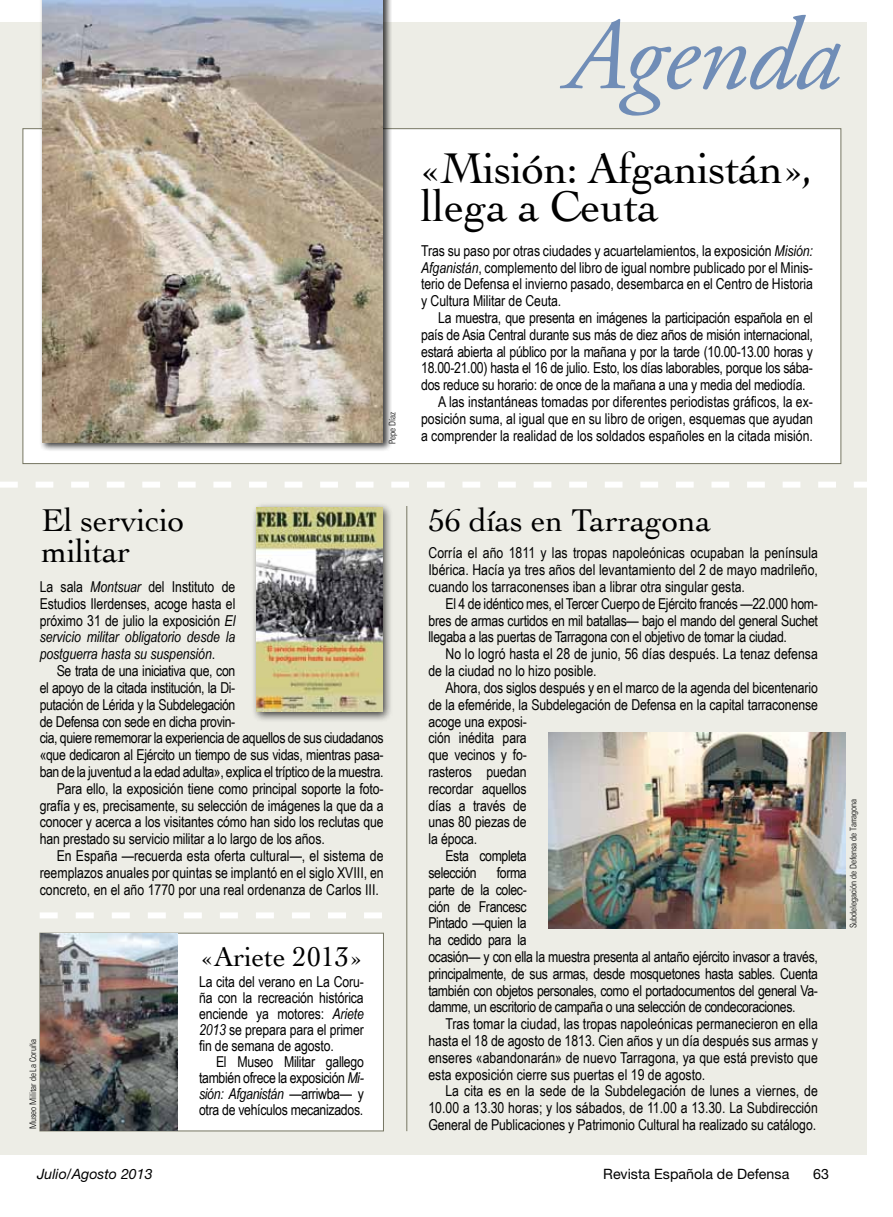
<style>
.page{position:relative;width:893px;height:1217px;background:#fff}
.page>*{position:absolute;margin:0;border:0;box-sizing:border-box;transform-origin:0 0}
.t1{font:italic 102.3px "Adobe Garamond Pro";letter-spacing:-.01em;color:#708db7}
.t2{font:45px/37.5px "Cochin";letter-spacing:-.015em;color:#000}
.t3{font:33px/31.5px "Cochin";letter-spacing:-.005em;color:#000}
.t4{font:28.5px "Cochin";letter-spacing:-.005em;color:#000}
.t5{font:15px/16.8px "Arial Narrow";letter-spacing:-.01em;color:#000;text-align:justify}
.t6{font:14.25px "Helvetica Neue";color:#000}
.t7{font:italic 14.25px "Helvetica Neue";color:#000}
.t8{font:300 condensed 9px "Univers";letter-spacing:-.005em;color:#000}
.s1{font-style:italic}
</style>
<div class="page">
<div style="left:0;top:22px;width:866px;height:1132px;background:#edede6"></div>
<div style="left:23px;top:128px;width:818px;height:335px;background:#fff"></div>
<div style="left:40px;top:0;width:352px;height:451px;background:#000;opacity:.75"></div>
<img style="left:43px;top:0;width:340px;height:442px">
<svg style="left:0;top:481px;width:867px;height:6px"></svg>
<div style="left:251px;top:501px;width:142px;height:221px;background:#000;opacity:.75"></div>
<img style="left:257px;top:507px;width:125px;height:204px">
<hr style="left:407px;top:506px;width:1px;height:624px;background:#767662">
<svg style="left:40px;top:912px;width:342px;height:6px"></svg>
<div style="left:40px;top:932px;width:344px;height:198px;background:#fff;border:1px solid #767662"></div>
<img style="left:548px;top:732px;width:298px;height:196px">
<img style="left:40px;top:933px;width:137px;height:197px">
<p class="t8" style="left:387px;top:443px;width:33px;rotate:-90deg">Pepe Díaz</p>
<h1 class="t1" style="left:566px;top:-6px;width:276px">Agenda</h1>
<h2 class="t2" style="left:421px;top:148px;width:393px">«Misión: Afganistán», llega a Ceuta</h2>
<p class="t5" style="left:421px;top:241px;width:393px">Tras su paso por otras ciudades y acuartelamientos, la exposición <span class="s1">Misión:<br>Afganistán</span>, complemento del libro de igual nombre publicado por el Minis&shy;terio de Defensa el invierno pasado, desembarca en el Centro de Historia y Cultura Militar de Ceuta.</p>
<p class="t5" style="left:438px;top:309px;width:376px">La muestra, que presenta en imágenes la participación española en el</p>
<p class="t5" style="left:421px;top:325px;width:393px">país de Asia Central durante sus más de diez años de misión internacional,</p>
<p class="t5" style="left:421px;top:342px;width:393px">estará abierta al público por la mañana y por la tarde (10.00-13.00 horas y</p>
<p class="t5" style="left:421px;top:359px;width:393px">18.00-21.00) hasta el 16 de julio. Esto, los días laborables, porque los sába-</p>
<p class="t5" style="left:421px;top:376px;width:386px">dos reduce su horario: de once de la mañana a una y media del mediodía.</p>
<p class="t5" style="left:438px;top:393px;width:376px">A las instantáneas tomadas por diferentes periodistas gráficos, la ex-</p>
<p class="t5" style="left:421px;top:409px;width:393px">posición suma, al igual que en su libro de origen, esquemas que ayudan</p>
<p class="t5" style="left:421px;top:426px;width:393px">a comprender la realidad de los soldados españoles en la citada misión.</p>
<h3 class="t3" style="left:42px;top:502px;width:144px">El servicio militar</h3>
<p class="t5" style="left:40px;top:577px;width:197px">La sala <span class="s1">Montsuar</span> del Instituto de Estudios Ilerdenses, acoge hasta el próximo 31 de julio la exposición <span class="s1">El servicio militar obligatorio desde la postguerra hasta su suspensión</span>.</p>
<p class="t5" style="left:57px;top:661px;width:180px">Se trata de una iniciativa que, con</p>
<p class="t5" style="left:40px;top:678px;width:197px">el apoyo de la citada institución, la Di-</p>
<p class="t5" style="left:40px;top:695px;width:197px">putación de Lérida y la Subdelegación</p>
<p class="t5" style="left:40px;top:712px;width:197px">de Defensa con sede en dicha provin-</p>
<p class="t5" style="left:40px;top:729px;width:345px">cia, quiere rememorar la experiencia de aquellos de sus ciudadanos</p>
<p class="t5" style="left:40px;top:745px;width:345px">«que dedicaron al Ejército un tiempo de sus vidas, mientras pasa-</p>
<p class="t5" style="left:40px;top:762px;width:345px">ban de la juventud a la edad adulta», explica el tríptico de la muestra.</p>
<p class="t5" style="left:57px;top:779px;width:328px">Para ello, la exposición tiene como principal soporte la foto-</p>
<p class="t5" style="left:40px;top:796px;width:345px">grafía y es, precisamente, su selección de imágenes la que da a</p>
<p class="t5" style="left:40px;top:813px;width:345px">conocer y acerca a los visitantes cómo han sido los reclutas que</p>
<p class="t5" style="left:40px;top:829px;width:287px">han prestado su servicio militar a lo largo de los años.</p>
<p class="t5" style="left:57px;top:846px;width:328px">En España —recuerda esta oferta cultural—, el sistema de</p>
<p class="t5" style="left:40px;top:863px;width:345px">reemplazos anuales por quintas se implantó en el siglo XVIII, en</p>
<p class="t5" style="left:40px;top:880px;width:341px">concreto, en el año 1770 por una real ordenanza de Carlos III.</p>
<p class="t8" style="left:28px;top:1128px;width:91px;rotate:-90deg">Museo Militar de La Coruña</p>
<h3 class="t4" style="left:201px;top:937px;width:162px">«Ariete 2013»</h3>
<p class="t5" style="left:199px;top:972px;width:166px;line-height:16px">La cita del verano en La Coru&shy;ña con la recreación histórica enciende ya motores: <span class="s1">Ariete 2013</span> se prepara para el primer fin de semana de agosto.</p>
<p class="t5" style="left:199px;top:1052px;width:166px;line-height:16px;text-indent:17px">El Museo Militar gallego también ofrece la exposición <span class="s1">Mi&shy;sión: Afganistán</span> —arriwba— y otra de vehículos mecanizados.</p>
<h3 class="t3" style="left:428px;top:502px;width:284px">56 días en Tarragona</h3>
<p class="t5" style="left:428px;top:544px;width:391px">Corría el año 1811 y las tropas napoleónicas ocupaban la península Ibérica. Hacía ya tres años del levantamiento del 2 de mayo madrileño, cuando los tarraconenses iban a librar otra singular gesta.</p>
<p class="t5" style="left:428px;top:594px;width:391px;text-indent:17px">El 4 de idéntico mes, el Tercer Cuerpo de Ejército francés —22.000 hom&shy;bres de armas curtidos en mil batallas— bajo el mando del general Suchet llegaba a las puertas de Tarragona con el objetivo de tomar la ciudad.</p>
<p class="t5" style="left:428px;top:645px;width:391px;text-indent:17px">No lo logró hasta el 28 de junio, 56 días después. La tenaz defensa de la ciudad no lo hizo posible.</p>
<p class="t5" style="left:445px;top:678px;width:374px">Ahora, dos siglos después y en el marco de la agenda del bicentenario</p>
<p class="t5" style="left:428px;top:695px;width:391px">de la efeméride, la Subdelegación de Defensa en la capital tarraconense</p>
<p class="t5" style="left:428px;top:712px;width:100px">acoge una exposi-</p>
<p class="t5" style="left:428px;top:729px;width:100px">ción inédita para</p>
<p class="t5" style="left:428px;top:745px;width:100px">que vecinos y fo-</p>
<p class="t5" style="left:428px;top:762px;width:100px">rasteros puedan</p>
<p class="t5" style="left:428px;top:779px;width:100px">recordar aquellos</p>
<p class="t5" style="left:428px;top:796px;width:100px">días a través de</p>
<p class="t5" style="left:428px;top:813px;width:100px">unas 80 piezas de</p>
<p class="t5" style="left:428px;top:829px;width:50px">la época.</p>
<p class="t5" style="left:445px;top:846px;width:83px">Esta completa</p>
<p class="t5" style="left:428px;top:863px;width:50px">selección</p>
<p class="t5" style="left:428px;top:863px;width:391px;text-align:left;text-indent:68px">forma<br>parte de la colec-<br>ción de Francesc<br>Pintado —quien la<br>ha cedido para la<br>ocasión— y con ella la muestra presenta al antaño ejército invasor a través, principalmente, de sus armas, desde mosquetones hasta sables. Cuenta también con objetos personales, como el portadocumentos del general Va&shy;damme, un escritorio de campaña o una selección de condecoraciones.</p>
<p class="t5" style="left:428px;top:1014px;width:391px;text-indent:17px">Tras tomar la ciudad, las tropas napoleónicas permanecieron en ella hasta el 18 de agosto de 1813. Cien años y un día después sus armas y enseres «abandonarán» de nuevo Tarragona, ya que está previsto que esta exposición cierre sus puertas el 19 de agosto.</p>
<p class="t5" style="left:428px;top:1081px;width:391px;text-indent:17px">La cita es en la sede de la Subdelegación de lunes a viernes, de 10.00 a 13.30 horas; y los sábados, de 11.00 a 13.30. La Subdirección General de Publicaciones y Patrimonio Cultural ha realizado su catálogo.</p>
<p class="t7" style="left:37px;top:1164px;width:117px">Julio/Agosto 2013</p>
<p class="t6" style="left:603px;top:1164px;width:188px">Revista Española de Defensa</p>
<p class="t6" style="left:813px;top:1164px;width:17px">63</p>
<p class="t8" style="left:848px;top:928px;width:131px;rotate:-90deg">Subdelegación de Defensa de Tarragona</p>
</div>
